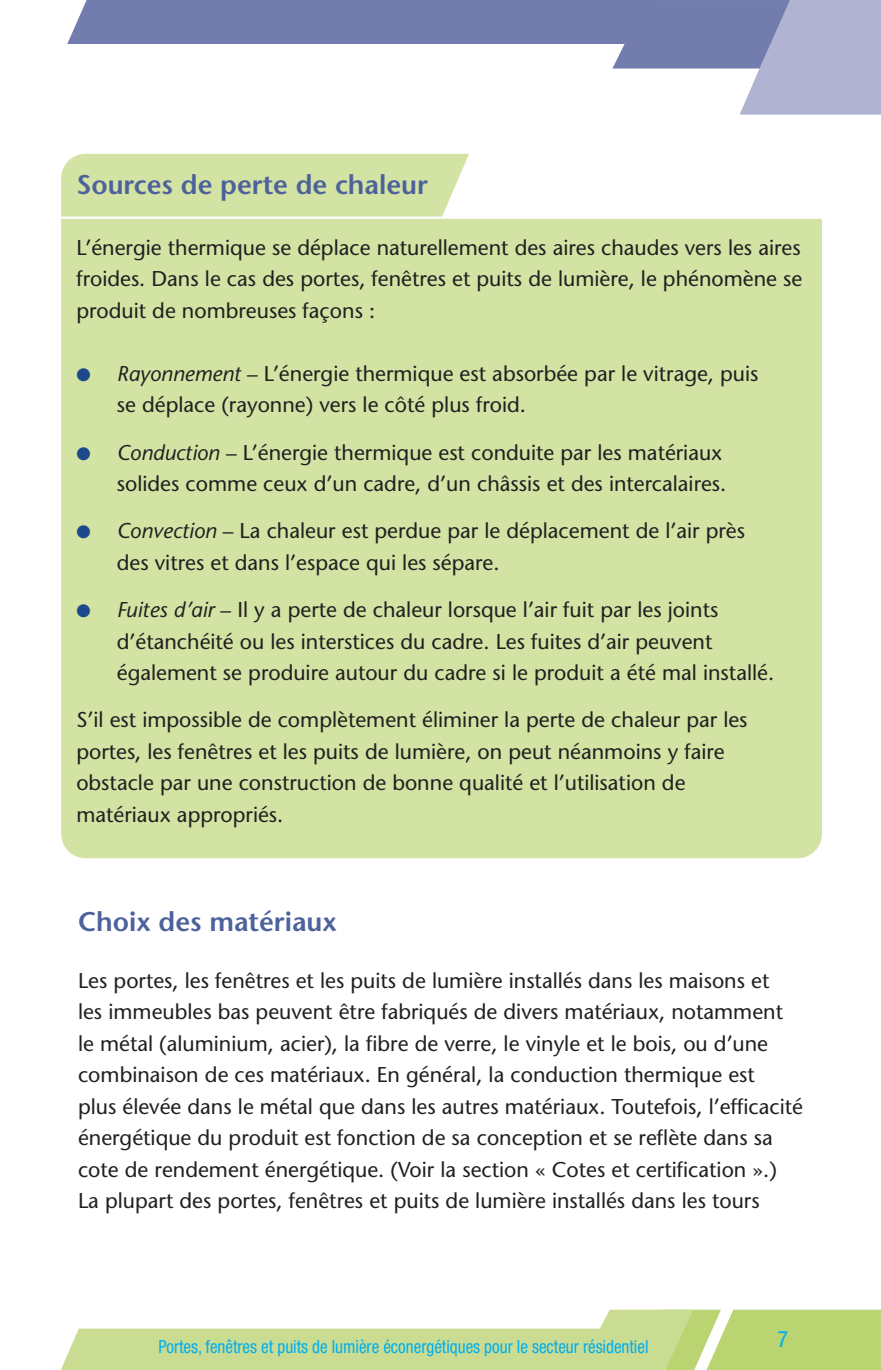
<style>
.page{position:relative;width:881px;height:1370px;background:#fff}
.page>*{position:absolute;margin:0;border:0;box-sizing:border-box;transform-origin:0 0}
.t1{font:600 27px "Stone Sans";color:#4d629b}
.t2{font:condensed 22.5px "Helvetica Neue";color:#00aeef}
.t3{font:21.38px/31.5px "Stone Sans";color:#231f20}
.t4{font:condensed 18px "Helvetica Neue";color:#00aeef;scale:.95 1}
.s1{color:#1d498b}
.s2{font-style:italic}
</style>
<div class="page">
<svg style="left:612px;top:0;width:269px;height:115px"></svg>
<div style="left:0;top:0;width:658px;height:44px;background:#737dad"></div>
<svg style="left:61px;top:1309px;width:820px;height:60px"></svg>
<svg style="left:0;top:0;width:87px;height:44px;background:#eeeff5"></svg>
<div style="left:61px;top:154px;width:761px;height:704px;background:#d2e3a4;border-radius:24px"></div>
<div style="left:442px;top:153px;width:380px;height:64px;background:#fff"></div>
<hr style="left:53px;top:217px;width:800px;height:2px;background:#fff">
<p class="t1" style="left:76px;top:174px;width:353px">Sources de perte de chaleur</p>
<p class="t3" style="left:76px;top:234px;width:728px;text-align:justify">L’énergie thermique se déplace naturellement des aires chaudes vers les aires froides. Dans le cas des portes, fenêtres et puits de lumière, le phénomène se produit de nombreuses façons :</p>
<p class="t3" style="left:117px;top:360px;width:643px;text-indent:-40px"><span class="s1">●</span> <span class="s2">Rayonnement</span> – L’énergie thermique est absorbée par le vitrage, puis se déplace (rayonne) vers le côté plus froid.</p>
<p class="t3" style="left:76px;top:439px;width:652px;text-align:right"><span class="s1">●</span> <span class="s2">Conduction</span> – L’énergie thermique est conduite par les matériaux solides comme ceux d’un cadre, d’un châssis et des intercalaires.</p>
<p class="t3" style="left:117px;top:517px;width:630px;text-indent:-40px"><span class="s1">●</span> <span class="s2">Convection</span> – La chaleur est perdue par le déplacement de l’air près des vitres et dans l’espace qui les sépare.</p>
<p class="t3" style="left:117px;top:596px;width:659px;text-indent:-40px"><span class="s1">●</span> <span class="s2">Fuites d’air</span> – Il y a perte de chaleur lorsque l’air fuit par les joints d’étanchéité ou les interstices du cadre. Les fuites d’air peuvent également se produire autour du cadre si le produit a été mal installé.</p>
<p class="t3" style="left:76px;top:706px;width:673px">S’il est impossible de complètement éliminer la perte de chaleur par les portes, les fenêtres et les puits de lumière, on peut néanmoins y faire obstacle par une construction de bonne qualité et l’utilisation de matériaux appropriés.</p>
<p class="t1" style="left:78px;top:911px;width:260px">Choix des matériaux</p>
<p class="t3" style="left:78px;top:966px;width:726px">Les portes, les fenêtres et les puits de lumière installés dans les maisons et<br>les immeubles bas peuvent être fabriqués de divers matériaux, notamment le métal (aluminium, acier), la fibre de verre, le vinyle et le bois, ou d’une combinaison de ces matériaux. En général, la conduction thermique est<br>plus élevée dans le métal que dans les autres matériaux. Toutefois, l’efficacité énergétique du produit est fonction de sa conception et se reflète dans sa cote de rendement énergétique. (Voir la section « Cotes et certification ».)<br>La plupart des portes, fenêtres et puits de lumière installés dans les tours</p>
<p class="t4" style="left:159px;top:1339px;width:517px">Portes, fenêtres et puits de lumière éconergétiques pour le secteur résidentiel</p>
<p class="t2" style="left:778px;top:1331px;width:12px">7</p>
</div>
